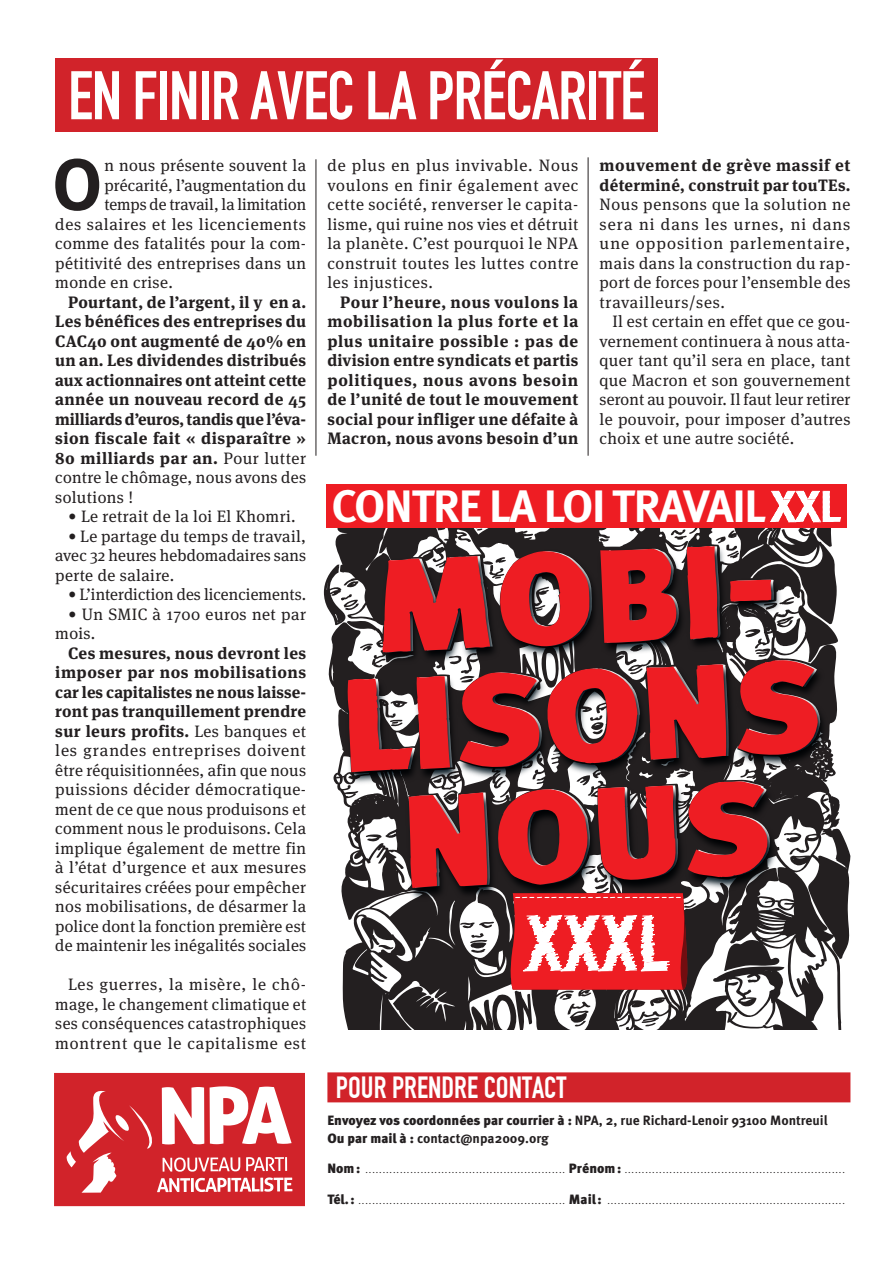
<style>
.page{position:relative;width:893px;height:1263px;background:#fff}
.page>*{position:absolute;margin:0;border:0;box-sizing:border-box;transform-origin:0 0}
.t1{font:700 70.5px "Aller";color:#231f20}
.t2{font:67.5px "DIN Engschrift";letter-spacing:-.015em;color:#fff}
.t3{font:700 45.45px "Meta Pro";letter-spacing:-.03em;color:#fff}
.t4{font:30px "DIN Engschrift";color:#fff}
.t5{font:16.5px/19.5px "Meta Serif Pro";letter-spacing:.025em;color:#231f20;text-align:justify}
.t6{font:700 16.5px/19.5px "Meta Serif Pro";letter-spacing:.025em;color:#231f20;text-align:justify}
.t7{font:16.5px "Meta Serif Pro";letter-spacing:.005em;color:#231f20}
.t8{font:16.5px "Meta Serif Pro";color:#231f20}
.t9{font:700 13.5px/18px "Meta Pro";color:#231f20}
.t10{font:9px "Meta Pro";color:#231f20}
.s1{font-weight:400}
.s2{font-weight:700}
.s3{font-weight:900}
.s4{font-weight:900;font-size:13.5px}
</style>
<div class="page">
<div style="left:55px;top:58px;width:603px;height:74px;background:#d1232a"></div>
<hr style="left:316px;top:159px;width:1px;height:297px;background:#231f20">
<hr style="left:588px;top:157px;width:1px;height:299px;background:#231f20">
<div style="left:54px;top:1073px;width:251px;height:133px;background:#d1232a"></div>
<svg style="left:66px;top:1086px;width:226px;height:107px"></svg>
<div style="left:327px;top:1072px;width:523px;height:30px;background:#d1232a"></div>
<svg style="left:323px;top:528px;width:527px;height:501px"></svg>
<img style="left:343px;top:543px;width:488px;height:360px">
<svg style="left:347px;top:546px;width:471px;height:342px;background:#9a3d41"></svg>
<svg style="left:508px;top:893px;width:186px;height:98px"></svg>
<div style="left:326px;top:484px;width:521px;height:44px;background:#ee1d23"></div>
<svg style="left:770px;top:490px;width:71px;height:33px"></svg>
<h2 class="t2" style="left:68px;top:56px;width:578px">EN FINIR AVEC LA PRÉCARITÉ</h2>
<h1 class="t1" style="left:52px;top:141px;width:53px">O</h1>
<p class="t5" style="left:104px;top:155px;width:203px">n nous présente souvent la</p>
<p class="t5" style="left:104px;top:174px;width:203px">précarité, l’augmentation du</p>
<p class="t8" style="left:104px;top:192px;width:203px">temps de travail, la limitation</p>
<p class="t5" style="left:55px;top:213px;width:252px">des salaires et les licenciements</p>
<p class="t5" style="left:55px;top:233px;width:252px">comme des fatalités pour la com-</p>
<p class="t5" style="left:55px;top:252px;width:252px">pétitivité des entreprises dans un</p>
<p class="t5" style="left:55px;top:272px;width:119px">monde en crise.</p>
<p class="t6" style="left:55px;top:291px;width:252px;text-indent:13px">Pourtant, de l’argent, il y en a.<br>Les bénéfices des entreprises du CAC40 ont augmenté de 40% en un an. Les dividendes distribués aux actionnaires ont atteint cette année un nouveau record de 45 milliards d’euros, tandis que l’éva&shy;sion fiscale fait « disparaître » 80 milliards par an. <span class="s1">Pour lutter contre le chômage, nous avons des solutions !</span></p>
<p class="t5" style="left:68px;top:506px;width:229px">• Le retrait de la loi El Khomri.</p>
<p class="t5" style="left:55px;top:525px;width:252px;text-indent:13px">• Le partage du temps de travail, avec 32 heures hebdomadaires sans perte de salaire.</p>
<p class="t7" style="left:68px;top:582px;width:240px">• L’interdiction des licenciements.</p>
<p class="t5" style="left:55px;top:603px;width:252px;text-indent:13px">• Un SMIC à 1700 euros net par mois.</p>
<p class="t5" style="left:55px;top:642px;width:252px;text-indent:13px"><span class="s2">Ces mesures, nous devront les imposer par nos mobilisations car les capitalistes ne nous laisse&shy;ront pas tranquillement prendre sur leurs profits.</span> Les banques et les grandes entreprises doivent être réquisitionnées, afin que nous puissions décider démocratique&shy;ment de ce que nous produisons et comment nous le produisons. Cela implique également de mettre fin à l’état d’urgence et aux mesures sécuritaires créées pour empêcher nos mobilisations, de désarmer la police dont la fonction première est de maintenir les inégalités sociales</p>
<p class="t5" style="left:55px;top:974px;width:253px;text-indent:13px">Les guerres, la misère, le chô&shy;mage, le changement climatique et ses conséquences catastrophiques montrent que le capitalisme est</p>
<p class="t5" style="left:327px;top:155px;width:253px">de plus en plus invivable. Nous voulons en finir également avec cette société, renverser le capita&shy;lisme, qui ruine nos vies et détruit la planète. C’est pourquoi le NPA construit toutes les luttes contre les injustices.</p>
<p class="t6" style="left:327px;top:291px;width:253px;text-indent:13px">Pour l’heure, nous voulons la mobilisation la plus forte et la plus unitaire possible : pas de division entre syndicats et partis politiques, nous avons besoin de l’unité de tout le mouvement social pour infliger une défaite à Macron, nous avons besoin d’un</p>
<p class="t6" style="left:600px;top:154px;width:252px">mouvement de grève massif et déterminé, construit par touTEs.</p>
<p class="t5" style="left:600px;top:194px;width:252px">Nous pensons que la solution ne sera ni dans les urnes, ni dans une opposition parlementaire, mais dans la construction du rap&shy;port de forces pour l’ensemble des travailleurs/ses.</p>
<p class="t5" style="left:600px;top:311px;width:252px;text-indent:13px">Il est certain en effet que ce gou&shy;vernement continuera à nous atta&shy;quer tant qu’il sera en place, tant que Macron et son gouvernement seront au pouvoir. Il faut leur retirer le pouvoir, pour imposer d’autres choix et une autre société.</p>
<h3 class="t3" style="left:331px;top:477px;width:436px">CONTRE LA LOI TRAVAIL</h3>
<h3 class="t4" style="left:336px;top:1070px;width:232px">POUR PRENDRE CONTACT</h3>
<p class="t9" style="left:327px;top:1111px;width:502px"><span class="s3">Envoyez vos coordonnées par courrier à :</span> NPA, 2, rue Richard-Lenoir 93100 Montreuil<br><span class="s3">Ou par mail à :</span> contact@npa2009.org</p>
<p class="t10" style="left:327px;top:1164px;width:519px"><span class="s4">Nom:</span> .......................................................... <span class="s4">Prénom:</span> ................................................................</p>
<p class="t10" style="left:327px;top:1195px;width:519px"><span class="s4">Tél.:</span> ............................................................ <span class="s4">Mail:</span> .....................................................................</p>
</div>
